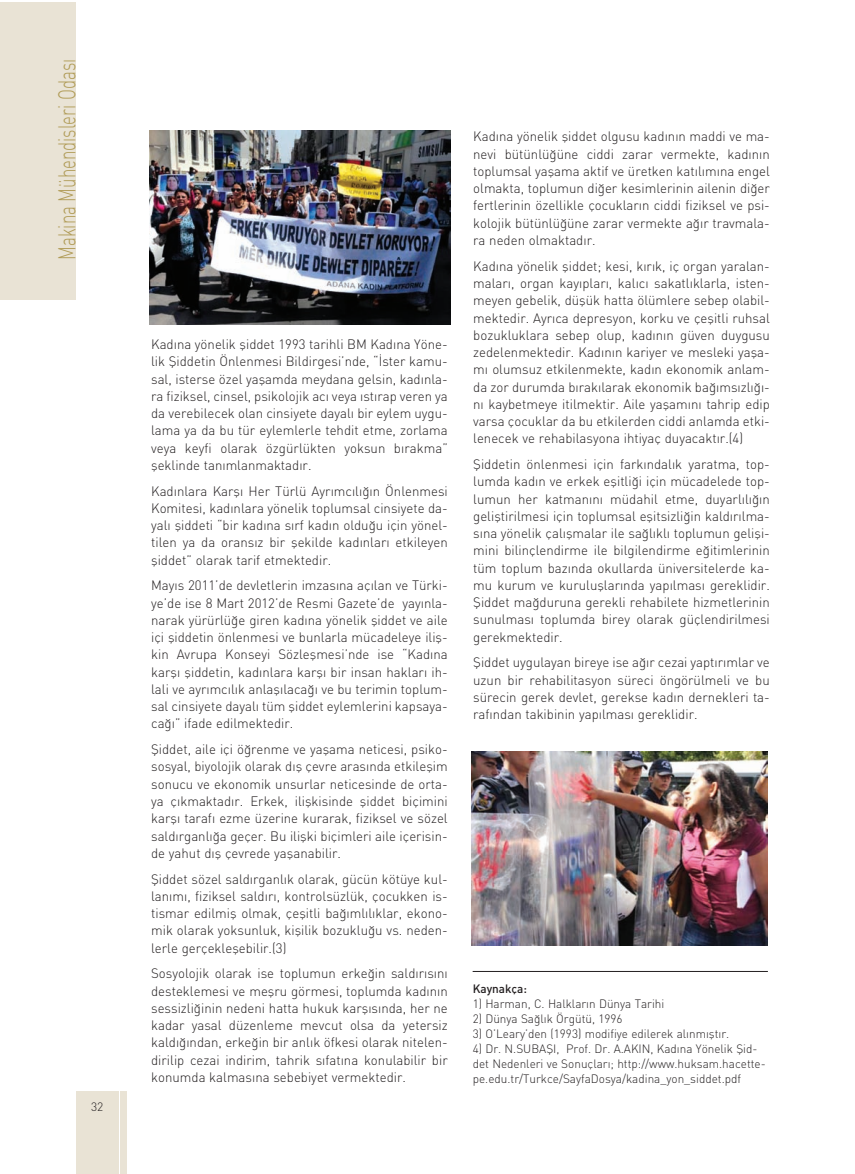
<style>
.page{position:relative;width:855px;height:1174px;background:#fff}
.page>*{position:absolute;margin:0;border:0;box-sizing:border-box;transform-origin:0 0}
.t1{font:24px "DINT Light";color:#b09b56;scale:.7 1}
.t2{font:13.5px/17.2px "DINT Light";color:#231f20;text-align:justify}
.t3{font:12px/15px "DINT Light";color:#231f20}
.t4{font:12px "DINT Medium";color:#231f20}
</style>
<div class="page">
<div style="left:0;top:2px;width:76px;height:298px;background:#e9e3d5"></div>
<div style="left:76px;top:1091px;width:42px;height:83px;background:#e9e3d5"></div>
<div style="left:121px;top:1091px;width:6px;height:83px;background:#e9e3d5"></div>
<hr style="left:472px;top:971px;width:296px;height:1px;background:#231f20">
<img style="left:149px;top:130px;width:302px;height:194px">
<img style="left:471px;top:751px;width:296px;height:194px">
<h1 class="t1" style="left:59px;top:260px;width:289px;rotate:-90deg">Makina Mühendisleri Odas›</h1>
<p class="t3" style="left:91px;top:1100px;width:14px">32</p>
<p class="t2" style="left:151px;top:337px;width:298px">Kad›na yönelik fliddet 1993 tarihli BM Kad›na Yöne&shy;lik fiiddetin Önlenmesi Bildirgesi’nde, “‹ster kamu&shy;sal, isterse özel yaflamda meydana gelsin, kad›nla&shy;ra fiziksel, cinsel, psikolojik ac› veya ›st›rap veren ya da verebilecek olan cinsiyete dayal› bir eylem uygu&shy;lama ya da bu tür eylemlerle tehdit etme, zorlama veya keyfi olarak özgürlükten yoksun b›rakma” fleklinde tan›mlanmaktad›r.</p>
<p class="t2" style="left:151px;top:484px;width:298px">Kad›nlara Karfl› Her Türlü Ayr›mc›l›¤›n Önlenmesi Komitesi, kad›nlara yönelik toplumsal cinsiyete da&shy;yal› fliddeti “bir kad›na s›rf kad›n oldu¤u için yönel&shy;tilen ya da orans›z bir flekilde kad›nlar› etkileyen fliddet” olarak tarif etmektedir.</p>
<p class="t2" style="left:151px;top:578px;width:298px">May›s 2011’de devletlerin imzas›na aç›lan ve Türki&shy;ye’de ise 8 Mart 2012’de Resmi Gazete’de yay›nla&shy;narak yürürlü¤e giren kad›na yönelik fliddet ve aile içi fliddetin önlenmesi ve bunlarla mücadeleye ilifl&shy;kin Avrupa Konseyi Sözleflmesi’nde ise “Kad›na karfl› fliddetin, kad›nlara karfl› bir insan haklar› ih&shy;lali ve ayr›mc›l›k anlafl›laca¤› ve bu terimin toplum&shy;sal cinsiyete dayal› tüm fliddet eylemlerini kapsaya&shy;ca¤›” ifade edilmektedir.</p>
<p class="t2" style="left:151px;top:742px;width:298px">fiiddet, aile içi ö¤renme ve yaflama neticesi, psiko&shy;sosyal, biyolojik olarak d›fl çevre aras›nda etkileflim sonucu ve ekonomik unsurlar neticesinde de orta&shy;ya ç›kmaktad›r. Erkek, iliflkisinde fliddet biçimini karfl› taraf› ezme üzerine kurarak, fiziksel ve sözel sald›rganl›¤a geçer. Bu iliflki biçimleri aile içerisin&shy;de yahut d›fl çevrede yaflanabilir.</p>
<p class="t2" style="left:151px;top:871px;width:298px">fiiddet sözel sald›rganl›k olarak, gücün kötüye kul&shy;lan›m›, fiziksel sald›r›, kontrolsüzlük, çocukken is&shy;tismar edilmifl olmak, çeflitli ba¤›ml›l›klar, ekono&shy;mik olarak yoksunluk, kiflilik bozuklu¤u vs. neden&shy;lerle gerçekleflebilir.(3)</p>
<p class="t2" style="left:151px;top:966px;width:298px">Sosyolojik olarak ise toplumun erke¤in sald›r›s›n› desteklemesi ve meflru görmesi, toplumda kad›n›n sessizli¤inin nedeni hatta hukuk karfl›s›nda, her ne kadar yasal düzenleme mevcut olsa da yetersiz kald›¤›ndan, erke¤in bir anl›k öfkesi olarak nitelen&shy;dirilip cezai indirim, tahrik s›fat›na konulabilir bir konumda kalmas›na sebebiyet vermektedir.</p>
<p class="t2" style="left:473px;top:130px;width:298px">Kad›na yönelik fliddet olgusu kad›n›n maddi ve ma&shy;nevi bütünlü¤üne ciddi zarar vermekte, kad›n›n toplumsal yaflama aktif ve üretken kat›l›m›na engel olmakta, toplumun di¤er kesimlerinin ailenin di¤er fertlerinin özellikle çocuklar›n ciddi fiziksel ve psi&shy;kolojik bütünlü¤üne zarar vermekte a¤›r travmala&shy;ra neden olmaktad›r.</p>
<p class="t2" style="left:473px;top:259px;width:298px">Kad›na yönelik fliddet; kesi, k›r›k, iç organ yaralan&shy;malar›, organ kay›plar›, kal›c› sakatl›klarla, isten&shy;meyen gebelik, düflük hatta ölümlere sebep olabil&shy;mektedir. Ayr›ca depresyon, korku ve çeflitli ruhsal bozukluklara sebep olup, kad›n›n güven duygusu zedelenmektedir. Kad›n›n kariyer ve mesleki yafla&shy;m› olumsuz etkilenmekte, kad›n ekonomik anlam&shy;da zor durumda b›rak›larak ekonomik ba¤›ms›zl›¤›- n› kaybetmeye itilmektir. Aile yaflam›n› tahrip edip varsa çocuklar da bu etkilerden ciddi anlamda etki&shy;lenecek ve rehabilasyona ihtiyaç duyacakt›r.(4)</p>
<p class="t2" style="left:473px;top:457px;width:298px">fiiddetin önlenmesi için fark›ndal›k yaratma, top&shy;lumda kad›n ve erkek eflitli¤i için mücadelede top&shy;lumun her katman›n› müdahil etme, duyarl›l›¤›n gelifltirilmesi için toplumsal eflitsizli¤in kald›r›lma&shy;s›na yönelik çal›flmalar ile sa¤l›kl› toplumun gelifli&shy;mini bilinçlendirme ile bilgilendirme e¤itimlerinin tüm toplum baz›nda okullarda üniversitelerde ka&shy;mu kurum ve kurulufllar›nda yap›lmas› gereklidir. fiiddet ma¤duruna gerekli rehabilete hizmetlerinin sunulmas› toplumda birey olarak güçlendirilmesi gerekmektedir.</p>
<p class="t2" style="left:473px;top:655px;width:298px">fiiddet uygulayan bireye ise a¤›r cezai yapt›r›mlar ve uzun bir rehabilitasyon süreci öngörülmeli ve bu sürecin gerek devlet, gerekse kad›n dernekleri ta&shy;raf›ndan takibinin yap›lmas› gereklidir.</p>
<p class="t4" style="left:473px;top:984px;width:56px">Kaynakça:</p>
<p class="t3" style="left:473px;top:997px;width:193px">1) Harman, C. Halklar›n Dünya Tarihi</p>
<p class="t3" style="left:473px;top:1012px;width:151px">2) Dünya Sa¤l›k Örgütü, 1996</p>
<p class="t3" style="left:473px;top:1027px;width:258px">3) O’Leary’den (1993) modifiye edilerek al›nm›flt›r.</p>
<p class="t3" style="left:473px;top:1042px;width:294px">4) Dr. N.SUBAfiI, Prof. Dr. A.AKIN, Kad›na Yönelik fiid&shy;det Nedenleri ve Sonuçlar›; http://www.huksam.hacette&shy;pe.edu.tr/Turkce/SayfaDosya/kadina_yon_siddet.pdf</p>
</div>
